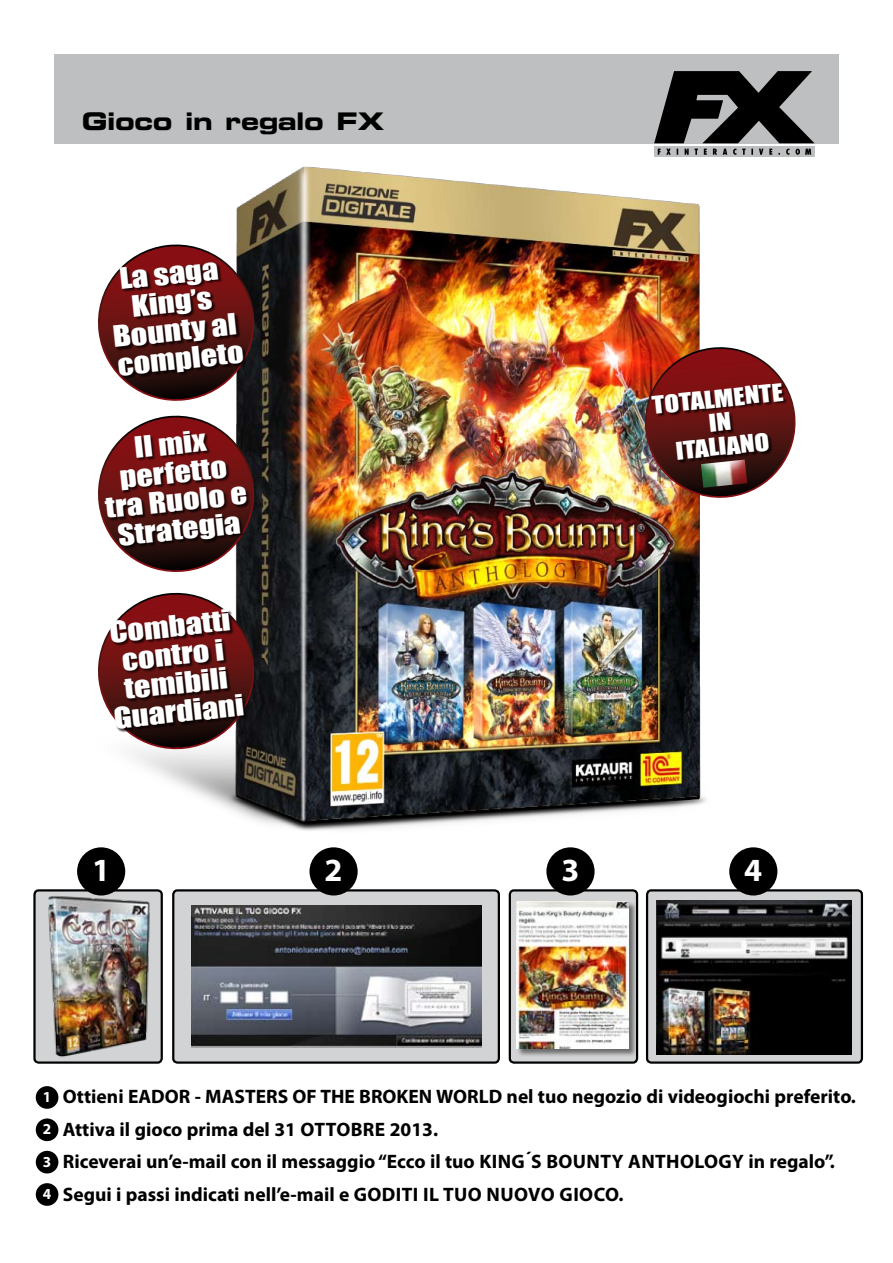
<style>
.page{position:relative;width:893px;height:1263px;background:#fff}
.page>*{position:absolute;margin:0;border:0;box-sizing:border-box;transform-origin:0 0}
.t1{font:700 32.4px "Myriad Pro";color:#fff}
.t2{font:27px/28.5px "Impact";color:#fff;text-align:center;scale:1.2 1}
.t3{font:24.3px "Eurostile Bold Extended Two";letter-spacing:-.015em;color:#000}
.t4{font:22.5px "Impact";color:#fff;scale:1.2 1}
.t5{font:700 19.5px/32.4px "Myriad Pro";color:#000}
.s1{font-size:15.3px;color:#fff}
</style>
<div class="page">
<div style="left:54px;top:54px;width:785px;height:89px;background:#bdbfc0"></div>
<svg style="left:711px;top:147px;width:103px;height:10px"></svg>
<svg style="left:654px;top:71px;width:160px;height:72px"></svg>
<svg style="left:711px;top:149px;width:100px;height:6px"></svg>
<div style="left:36px;top:1086px;width:22px;height:23px;background:#000;border-radius:50%"></div>
<div style="left:36px;top:1118px;width:22px;height:23px;background:#000;border-radius:50%"></div>
<div style="left:36px;top:1151px;width:22px;height:22px;background:#000;border-radius:50%"></div>
<div style="left:36px;top:1183px;width:22px;height:23px;background:#000;border-radius:50%"></div>
<div style="left:173px;top:890px;width:326px;height:172px;background:#d2d3d4;border-radius:4px"></div>
<div style="left:172px;top:889px;width:328px;height:175px;border:2px solid #000;border-radius:4px"></div>
<div style="left:647px;top:890px;width:215px;height:172px;background:#d2d3d4;border-radius:4px"></div>
<div style="left:646px;top:889px;width:217px;height:175px;border:2px solid #000;border-radius:4px"></div>
<div style="left:34px;top:890px;width:128px;height:172px;background:#d2d3d4;border-radius:4px"></div>
<div style="left:33px;top:889px;width:130px;height:175px;border:2px solid #000;border-radius:4px"></div>
<div style="left:510px;top:890px;width:127px;height:172px;background:#d2d3d4;border-radius:4px"></div>
<div style="left:509px;top:889px;width:129px;height:175px;border:2px solid #000;border-radius:4px"></div>
<img style="left:191px;top:906px;width:291px;height:142px">
<div style="left:516px;top:901px;width:127px;height:162px;background:#000;opacity:.5"></div>
<img style="left:517px;top:901px;width:111px;height:148px">
<img style="left:657px;top:900px;width:195px;height:154px">
<div style="left:77px;top:847px;width:48px;height:48px;background:#000;border-radius:50%"></div>
<div style="left:309px;top:847px;width:49px;height:48px;background:#000;border-radius:50%"></div>
<div style="left:546px;top:847px;width:49px;height:48px;background:#000;border-radius:50%"></div>
<div style="left:729px;top:847px;width:48px;height:48px;background:#000;border-radius:50%"></div>
<img style="left:33px;top:894px;width:120px;height:170px">
<img style="left:235px;top:147px;width:476px;height:681px">
<div style="left:105px;top:431px;width:276px;height:154px;background:#000;opacity:.75"></div>
<svg style="left:98px;top:239px;width:162px;height:339px"></svg>
<div style="left:113px;top:262px;width:234px;height:158px;background:#000;opacity:.75"></div>
<svg style="left:98px;top:587px;width:162px;height:127px"></svg>
<div style="left:111px;top:610px;width:263px;height:227px;background:#000;opacity:.75"></div>
<img style="left:641px;top:342px;width:155px;height:161px">
<p class="t3" style="left:82px;top:104px;width:304px">Gioco in regalo FX</p>
<h2 class="t2" style="left:105px;top:265px;width:109px;rotate:-6deg">La saga<br>King’s<br>Bounty al completo</h2>
<h2 class="t2" style="left:98px;top:436px;width:117px;rotate:-6deg">Il mix perfetto tra Ruolo e<br>Strategia</h2>
<h2 class="t2" style="left:103px;top:618px;width:110px;rotate:-6deg">Combatti contro i temibili<br>Guardiani</h2>
<p class="t4" style="left:650px;top:388px;width:111px;rotate:-6deg">Totalment e</p>
<p class="t4" style="left:674px;top:434px;width:56px;rotate:-6deg">ITALIANO</p>
<h1 class="t1" style="left:92px;top:849px;width:19px">1</h1>
<h1 class="t1" style="left:324px;top:849px;width:19px">2</h1>
<h1 class="t1" style="left:561px;top:849px;width:19px">3</h1>
<h1 class="t1" style="left:744px;top:849px;width:19px">4</h1>
<p class="t5" style="left:43px;top:1080px;width:815px"><span class="s1">1</span> Ottieni EADOR - MASTERS OF THE BROKEN WORLD nel tuo negozio di videogiochi preferito.<br><span class="s1">2</span> Attiva il gioco prima del 31 OTTOBRE 2013.<br><span class="s1">3</span> Riceverai un’e-mail con il messaggio “Ecco il tuo KING´S BOUNTY ANTHOLOGY in regalo”.<br><span class="s1">4</span> Segui i passi indicati nell’e-mail e goditi</p>
<p class="t5" style="left:423px;top:1177px;width:34px">il tuo</p>
<p class="t5" style="left:487px;top:1177px;width:15px">nuo</p>
<p class="t5" style="left:528px;top:1177px;width:97px">vo gio co.</p>
</div>
